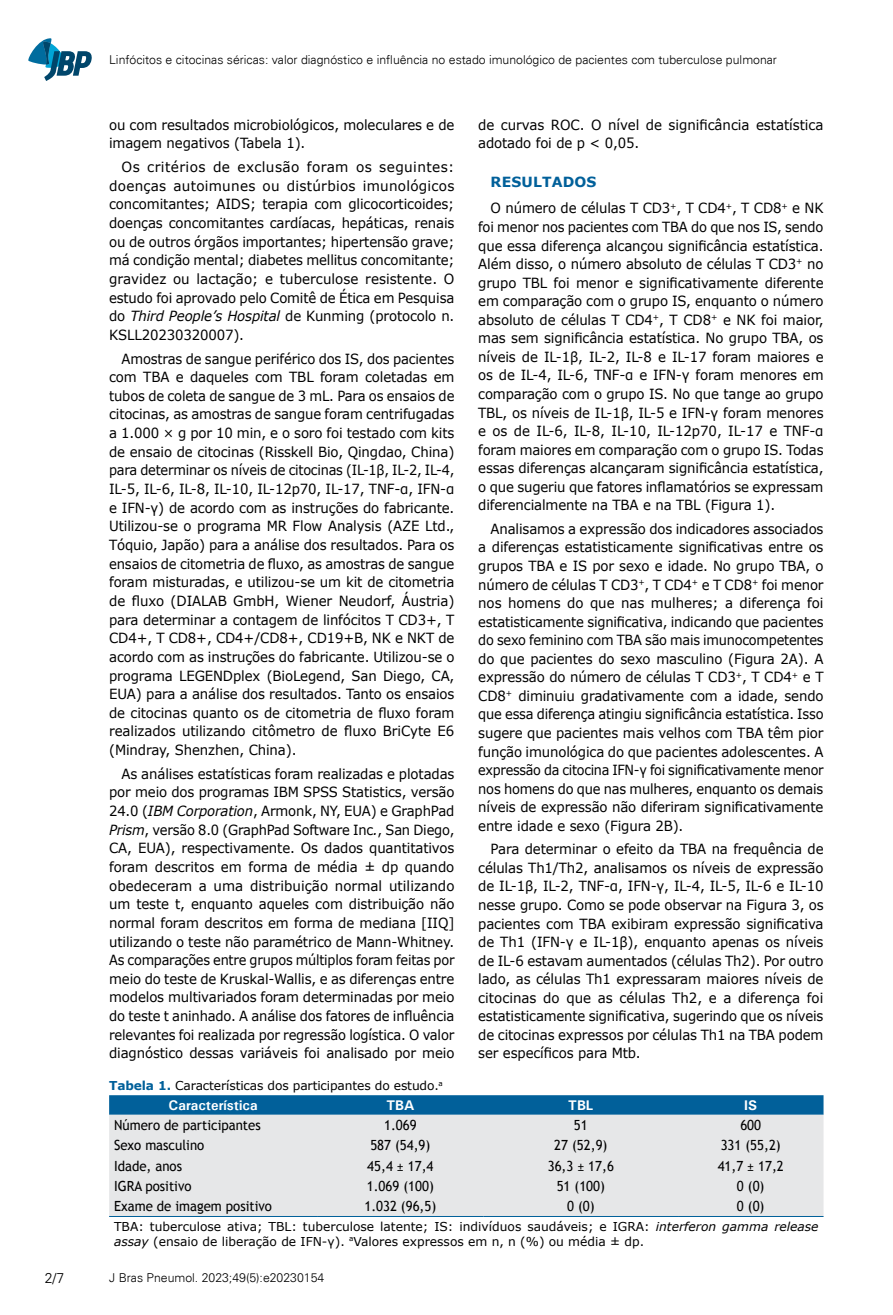
<style>
.page{position:relative;width:893px;height:1315px;background:#fff}
.page>*{position:absolute;margin:0;border:0;box-sizing:border-box;transform-origin:0 0}
.t1{font:14px/18.6px "Verdana";letter-spacing:-.01em;color:#000;scale:.95 1}
.t2{font:14px/18.7px "Verdana";letter-spacing:-.01em;color:#000;text-align:justify;scale:.94 1}
.t3{font:14px/18.6px "Verdana";letter-spacing:-.01em;color:#000;text-align:justify;scale:.93 1}
.t4{font:14px/18.7px "Verdana";letter-spacing:-.01em;color:#000;text-align:justify}
.t5{font:14px "Trebuchet MS";color:#000;scale:.94 1}
.t6{font:700 14px "Univers";color:#fff}
.t7{font:300 14px "Univers";color:#000}
.t8{font:12.25px/14.7px "Verdana";color:#000}
.t9{font:300 12.25px "Univers";color:#000}
.s1{font-style:italic}
.s2{font-weight:700;color:#01609a}
</style>
<div class="page">
<svg style="left:28px;top:38px;width:64px;height:43px"></svg>
<div style="left:109px;top:1095px;width:714px;height:19px;background:#01609a"></div>
<div style="left:109px;top:1114px;width:714px;height:102px;background:#e6e7e8"></div>
<hr style="left:109px;top:1216px;width:208px;height:1px;background:#01609a">
<hr style="left:317px;top:1216px;width:167px;height:1px;background:#01609a">
<hr style="left:484px;top:1216px;width:194px;height:1px;background:#01609a">
<hr style="left:678px;top:1216px;width:145px;height:1px;background:#01609a">
<p class="t9" style="left:109px;top:52px;width:669px">Linfócitos e citocinas séricas: valor diagnóstico e influência no estado imunológico de pacientes com tuberculose pulmonar</p>
<p class="t1" style="left:109px;top:116px;width:365px">ou com resultados microbiológicos, moleculares e de imagem negativos (Tabela 1).</p>
<p class="t4" style="left:109px;top:158px;width:347px;text-indent:12px">Os critérios de exclusão foram os seguintes: doenças autoimunes ou distúrbios imunológicos concomitantes; AIDS; terapia com glicocorticoides; doenças concomitantes cardíacas, hepáticas, renais ou de outros órgãos importantes; hipertensão grave; má condição mental; diabetes mellitus concomitante; gravidez ou lactação; e tuberculose resistente. O estudo foi aprovado pelo Comitê de Ética em Pesquisa do <span class="s1">Third People’s Hospital</span> de Kunming (protocolo n.<br>KSLL20230320007).</p>
<p class="t2" style="left:109px;top:349px;width:369px;text-indent:12px">Amostras de sangue periférico dos IS, dos pacientes com TBA e daqueles com TBL foram coletadas em tubos de coleta de sangue de 3 mL. Para os ensaios de citocinas, as amostras de sangue foram centrifugadas a 1.000 × g por 10 min, e o soro foi testado com kits de ensaio de citocinas (Risskell Bio, Qingdao, China) para determinar os níveis de citocinas (IL-1β, IL-2, IL-4, IL-5, IL-6, IL-8, IL-10, IL-12p70, IL-17, TNF-α, IFN-α e IFN-γ) de acordo com as instruções do fabricante.<br>Utilizou-se o programa MR Flow Analysis (AZE Ltd., Tóquio, Japão) para a análise dos resultados. Para os ensaios de citometria de fluxo, as amostras de sangue foram misturadas, e utilizou-se um kit de citometria de fluxo (DIALAB GmbH, Wiener Neudorf, Áustria) para determinar a contagem de linfócitos T CD3+, T CD4+, T CD8+, CD4+/CD8+, CD19+B, NK e NKT de acordo com as instruções do fabricante. Utilizou-se o programa LEGENDplex (BioLegend, San Diego, CA, EUA) para a análise dos resultados. Tanto os ensaios de citocinas quanto os de citometria de fluxo foram realizados utilizando citômetro de fluxo BriCyte E6 (Mindray, Shenzhen, China).</p>
<p class="t1" style="left:109px;top:764px;width:365px;text-align:justify;text-indent:12px">As análises estatísticas foram realizadas e plotadas por meio dos programas IBM SPSS Statistics, versão 24.0 (<span class="s1">IBM Corporation</span>, Armonk, NY, EUA) e GraphPad <span class="s1">Prism</span>, versão 8.0 (GraphPad Software Inc<span class="s1">.</span>, San Diego, CA, EUA), respectivamente. Os dados quantitativos foram descritos em forma de média ± dp quando obedeceram a uma distribuição normal utilizando um teste t, enquanto aqueles com distribuição não normal foram descritos em forma de mediana [IIQ] utilizando o teste não paramétrico de Mann-Whitney.<br>As comparações entre grupos múltiplos foram feitas por meio do teste de Kruskal-Wallis, e as diferenças entre modelos multivariados foram determinadas por meio do teste t aninhado. A análise dos fatores de influência relevantes foi realizada por regressão logística. O valor diagnóstico dessas variáveis foi analisado por meio</p>
<p class="t1" style="left:478px;top:116px;width:365px">de curvas ROC. O nível de significância estatística adotado foi de p &lt; 0,05.</p>
<p class="t1" style="left:491px;top:170px;width:352px;line-height:26.1px"><span class="s2">RESULTADOS<br></span>O número de células T CD3<sup>+</sup>, T CD4<sup>+</sup>, T CD8<sup>+</sup> e NK</p>
<p class="t3" style="left:478px;top:218px;width:373px">foi menor nos pacientes com TBA do que nos IS, sendo que essa diferença alcançou significância estatística.<br>Além disso, o número absoluto de células T CD3<sup>+</sup> no grupo TBL foi menor e significativamente diferente em comparação com o grupo IS, enquanto o número absoluto de células T CD4<sup>+</sup>, T CD8<sup>+</sup> e NK foi maior, mas sem significância estatística. No grupo TBA, os níveis de IL-1β, IL-2, IL-8 e IL-17 foram maiores e os de IL-4, IL-6, TNF-α e IFN-γ foram menores em comparação com o grupo IS. No que tange ao grupo TBL, os níveis de IL-1β, IL-5 e IFN-γ foram menores e os de IL-6, IL-8, IL-10, IL-12p70, IL-17 e TNF-α foram maiores em comparação com o grupo IS. Todas essas diferenças alcançaram significância estatística, o que sugeriu que fatores inflamatórios se expressam diferencialmente na TBA e na TBL (Figura 1).</p>
<p class="t1" style="left:478px;top:520px;width:365px;text-align:justify;text-indent:12px">Analisamos a expressão dos indicadores associados a diferenças estatisticamente significativas entre os grupos TBA e IS por sexo e idade. No grupo TBA, o número de células T CD3<sup>+</sup>, T CD4<sup>+</sup> e T CD8<sup>+</sup> foi menor nos homens do que nas mulheres; a diferença foi estatisticamente significativa, indicando que pacientes do sexo feminino com TBA são mais imunocompetentes do que pacientes do sexo masculino (Figura 2A). A expressão do número de células T CD3<sup>+</sup>, T CD4<sup>+</sup> e T CD8<sup>+</sup> diminuiu gradativamente com a idade, sendo que essa diferença atingiu significância estatística. Isso sugere que pacientes mais velhos com TBA têm pior função imunológica do que pacientes adolescentes. A expressão da citocina IFN-γ foi significativamente menor nos homens do que nas mulheres, enquanto os demais níveis de expressão não diferiram significativamente entre idade e sexo (Figura 2B).</p>
<p class="t1" style="left:478px;top:840px;width:365px;text-align:justify;text-indent:12px">Para determinar o efeito da TBA na frequência de células Th1/Th2, analisamos os níveis de expressão de IL-1β, IL-2, TNF-α, IFN-γ, IL-4, IL-5, IL-6 e IL-10 nesse grupo. Como se pode observar na Figura 3, os pacientes com TBA exibiram expressão significativa de Th1 (IFN-γ e IL-1β), enquanto apenas os níveis de IL-6 estavam aumentados (células Th2). Por outro lado, as células Th1 expressaram maiores níveis de citocinas do que as células Th2, e a diferença foi estatisticamente significativa, sugerindo que os níveis de citocinas expressos por células Th1 na TBA podem ser específicos para Mtb.</p>
<p class="t8" style="left:109px;top:1078px;width:335px"><span class="s2">Tabela 1.</span> Características dos participantes do estudo.<sup>a</sup></p>
<p class="t6" style="left:169px;top:1096px;width:90px">Característica</p>
<p class="t6" style="left:386px;top:1096px;width:29px">TBA</p>
<p class="t6" style="left:568px;top:1096px;width:27px">TBL</p>
<p class="t6" style="left:744px;top:1096px;width:14px">IS</p>
<p class="t5" style="left:114px;top:1117px;width:157px">Número de participantes</p>
<p class="t5" style="left:384px;top:1117px;width:36px">1.069</p>
<p class="t5" style="left:574px;top:1117px;width:16px">51</p>
<p class="t5" style="left:740px;top:1117px;width:24px">600</p>
<p class="t5" style="left:114px;top:1137px;width:98px">Sexo masculino</p>
<p class="t5" style="left:370px;top:1137px;width:65px">587 (54,9)</p>
<p class="t5" style="left:554px;top:1137px;width:58px">27 (52,9)</p>
<p class="t5" style="left:721px;top:1137px;width:65px">331 (55,2)</p>
<p class="t5" style="left:114px;top:1157px;width:74px">Idade, anos</p>
<p class="t5" style="left:367px;top:1157px;width:72px">45,4 ± 17,4</p>
<p class="t5" style="left:548px;top:1157px;width:72px">36,3 ± 17,6</p>
<p class="t5" style="left:718px;top:1157px;width:72px">41,7 ± 17,2</p>
<p class="t5" style="left:114px;top:1177px;width:84px">IGRA positivo</p>
<p class="t5" style="left:367px;top:1177px;width:73px">1.069 (100)</p>
<p class="t5" style="left:557px;top:1177px;width:53px">51 (100)</p>
<p class="t5" style="left:737px;top:1177px;width:31px">0 (0)</p>
<p class="t5" style="left:114px;top:1197px;width:170px">Exame de imagem positivo</p>
<p class="t5" style="left:364px;top:1197px;width:78px">1.032 (96,5)</p>
<p class="t5" style="left:567px;top:1197px;width:31px">0 (0)</p>
<p class="t5" style="left:737px;top:1197px;width:31px">0 (0)</p>
<p class="t8" style="left:114px;top:1219px;width:706px">TBA: tuberculose ativa; TBL: tuberculose latente; IS: indivíduos saudáveis; e IGRA: <span class="s1">interferon gamma release assay</span> (ensaio de liberação de IFN-γ). <sup>a</sup>Valores expressos em n, n (%) ou média ± dp.</p>
<p class="t7" style="left:45px;top:1269px;width:21px">2/7</p>
<p class="t9" style="left:109px;top:1270px;width:217px">J Bras Pneumol. 2023;49(5):e20230154</p>
</div>
